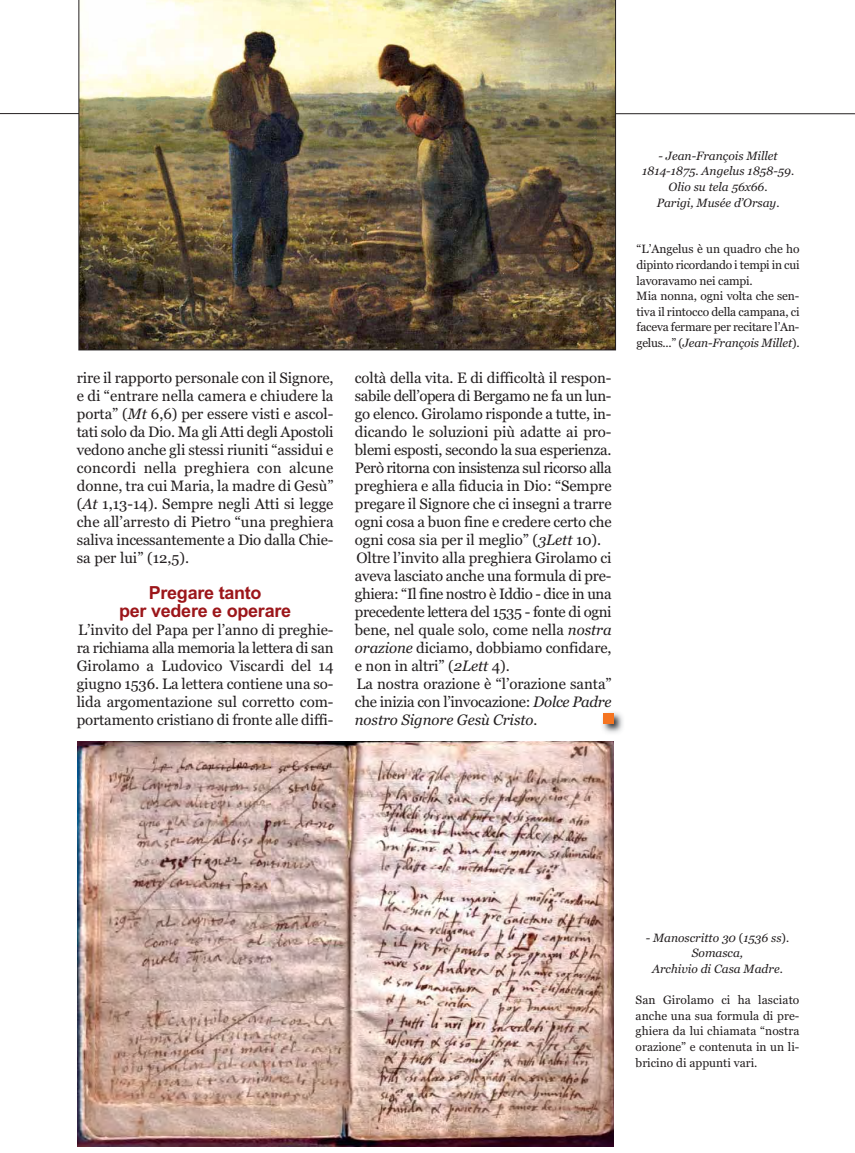
<style>
.page{position:relative;width:855px;height:1153px;background:#fff}
.page>*{position:absolute;margin:0;border:0;box-sizing:border-box;transform-origin:0 0}
.t1{font:700 18px/18px "Arial";letter-spacing:-.015em;color:#9c161a;text-align:center}
.t2{font:15px/18px "Georgia";letter-spacing:-.005em;color:#231f20;text-align:justify}
.t3{font:12px/15.6px "Georgia";letter-spacing:-.015em;color:#231f20;text-align:justify}
.t4{font:italic 12px/15.6px "Georgia";color:#231f20;text-align:center}
.s1{font-style:italic}
.s2{font-style:normal}
</style>
<div class="page">
<img style="left:602px;top:712px;width:21px;height:21px">
<div style="left:603px;top:713px;width:10px;height:10px;background:#f47421"></div>
<img style="left:78px;top:741px;width:536px;height:404px">
<hr style="left:0;top:113px;width:855px;height:1px;background:#231f20">
<img style="left:79px;top:0;width:536px;height:350px">
<p class="t2" style="left:77px;top:369px;width:258px">rire il rapporto personale con il Signore, e di “entrare nella camera e chiudere la porta” (<span class="s1">Mt</span> 6,6) per essere visti e ascol&shy;tati solo da Dio. Ma gli Atti degli Apostoli vedono anche gli stessi riuniti “assidui e concordi nella preghiera con alcune donne, tra cui Maria, la madre di Gesù” (<span class="s1">At</span> 1,13-14). Sempre negli Atti si legge che all’arresto di Pietro “una preghiera saliva incessantemente a Dio dalla Chie&shy;sa per lui” (12,5).</p>
<p class="t1" style="left:119px;top:585px;width:173px">Pregare tanto<br>per vedere e operare</p>
<p class="t2" style="left:77px;top:621px;width:258px">L’invito del Papa per l’anno di preghie&shy;ra richiama alla memoria la lettera di san Girolamo a Ludovico Viscardi del 14 giugno 1536. La lettera contiene una so&shy;lida argomentazione sul corretto com&shy;portamento cristiano di fronte alle diffi-</p>
<p class="t2" style="left:355px;top:369px;width:258px;text-align:left">coltà della vita. E di difficoltà il respon&shy;sabile dell’opera di Bergamo ne fa un lun&shy;go elenco. Girolamo risponde a tutte, in&shy;dicando le soluzioni più adatte ai pro&shy;blemi esposti, secondo la sua esperienza.<br>Però ritorna con insistenza sul ricorso alla preghiera e alla fiducia in Dio: “Sempre pregare il Signore che ci insegni a trarre ogni cosa a buon fine e credere certo che ogni cosa sia per il meglio” (<span class="s1">3Lett</span> 10).<br>Oltre l’invito alla preghiera Girolamo ci aveva lasciato anche una formula di pre&shy;ghiera: “Il fine nostro è Iddio - dice in una precedente lettera del 1535 - fonte di ogni bene, nel quale solo, come nella <span class="s1">nostra orazione</span> diciamo, dobbiamo confidare, e non in altri” (<span class="s1">2Lett</span> 4).<br>La nostra orazione è “l’orazione santa” che inizia con l’invocazione: <span class="s1">Dolce Padre nostro Signore Gesù Cristo.</span></p>
<p class="t4" style="left:642px;top:149px;width:154px">- Jean-François Millet<br>1814-1875. Angelus 1858-59.<br>Olio su tela 56x66.<br>Parigi, Musée d’Orsay.</p>
<p class="t3" style="left:636px;top:242px;width:164px;text-align:left">“L’Angelus è un quadro che ho dipinto ricordando i tempi in cui lavoravamo nei campi.<br>Mia nonna, ogni volta che sen&shy;tiva il rintocco della campana, ci faceva fermare per recitare l’An&shy;gelus...” (<span class="s1">Jean-François Millet</span>).</p>
<p class="t4" style="left:645px;top:930px;width:145px">- Manoscritto 30 <span class="s2">(</span>1536 ss<span class="s2">)</span>.<br>Somasca,<br>Archivio di Casa Madre.</p>
<p class="t3" style="left:635px;top:993px;width:165px">San Girolamo ci ha lasciato anche una sua formula di pre&shy;ghiera da lui chiamata “nostra orazione” e contenuta in un li&shy;bricino di appunti vari.</p>
</div>
